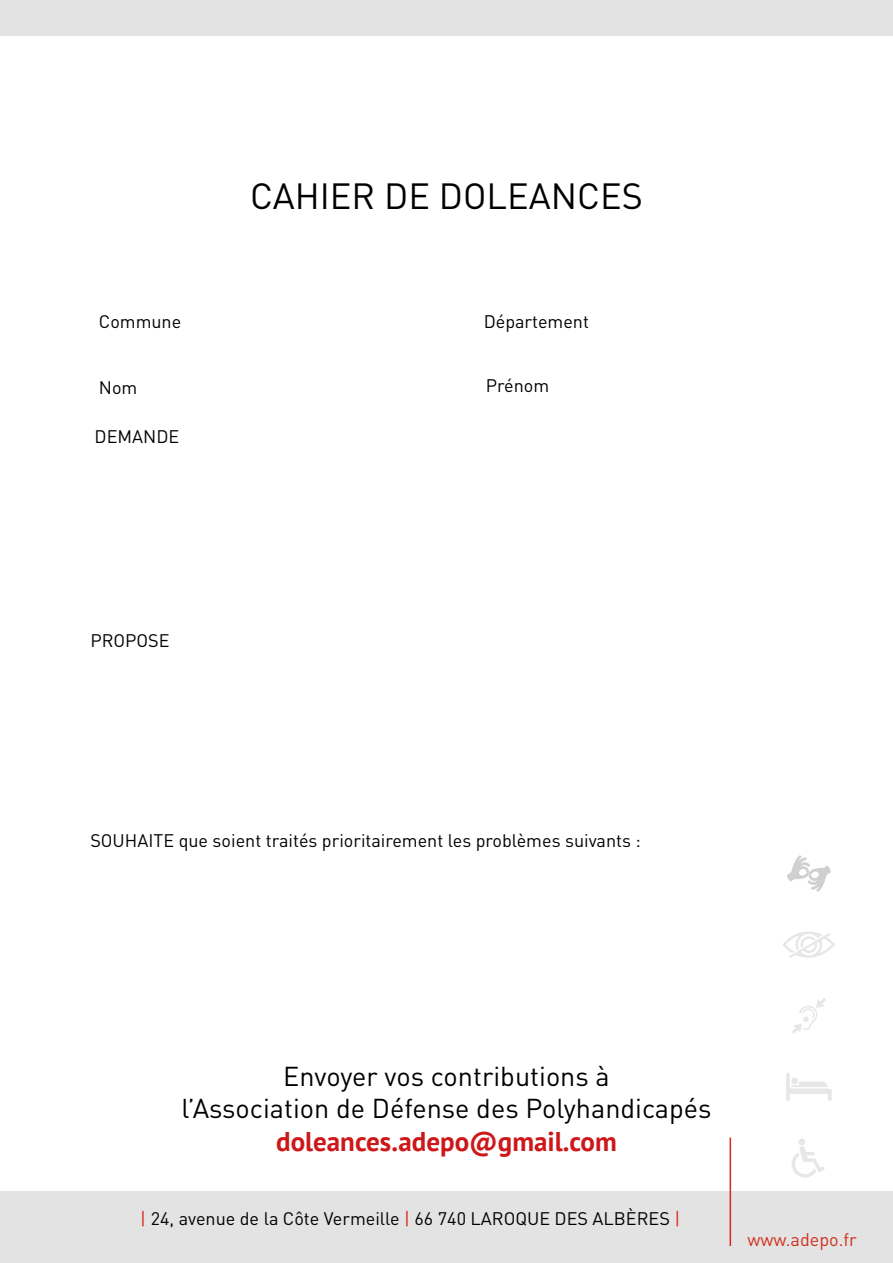
<style>
.page{position:relative;width:893px;height:1263px;background:#fff}
.page>*{position:absolute;margin:0;border:0;box-sizing:border-box;transform-origin:0 0}
.t1{font:36px "DINOT";color:#000}
.t2{font:27px/32.4px "DINOT";color:#000;text-align:center}
.t3{font:700 27px "PT Sans";color:#cd1719}
.t4{font:18px "DINOT";color:#000}
.t5{font:18px "DINOT";color:#d2301d}
.s1{color:#d6271f}
</style>
<div class="page">
<div style="left:0;top:0;width:893px;height:35px;background:#e3e3e3"></div>
<div style="left:0;top:1192px;width:893px;height:71px;background:#e3e3e3"></div>
<hr style="left:730px;top:1137px;width:1px;height:109px;background:#d6271f">
<svg style="left:787px;top:855px;width:44px;height:37px"></svg>
<div style="left:798px;top:1138px;width:7px;height:7px;background:#e7e7e8;border-radius:50%"></div>
<svg style="left:792px;top:1146px;width:33px;height:31px"></svg>
<svg style="left:783px;top:931px;width:52px;height:27px"></svg>
<svg style="left:792px;top:998px;width:34px;height:36px"></svg>
<hr style="left:786px;top:1073px;width:4px;height:28px;background:#e9eaeb;border-radius:2px">
<hr style="left:828px;top:1089px;width:4px;height:12px;background:#e7e7e8;border-radius:2px">
<div style="left:786px;top:1088px;width:46px;height:6px;background:#e7e7e8;border-radius:3px"></div>
<svg style="left:791px;top:1081px;width:37px;height:6px"></svg>
<div style="left:791px;top:1077px;width:7px;height:7px;background:#e7e7e8;border-radius:50%"></div>
<h1 class="t1" style="left:250px;top:172px;width:394px">CAHIER DE DOLEANCES</h1>
<p class="t4" style="left:99px;top:310px;width:84px">Commune</p>
<p class="t4" style="left:484px;top:310px;width:107px">Département</p>
<p class="t4" style="left:99px;top:376px;width:40px">Nom</p>
<p class="t4" style="left:486px;top:373px;width:65px">Prénom</p>
<p class="t4" style="left:95px;top:424px;width:86px">DEMANDE</p>
<p class="t4" style="left:90px;top:629px;width:81px">PROPOSE</p>
<p class="t4" style="left:90px;top:828px;width:552px">SOUHAITE que soient traités prioritairement les problèmes suivants :</p>
<h2 class="t2" style="left:181px;top:1059px;width:532px">Envoyer vos contributions à<br>l’Association de Défense des Polyhandicapés</h2>
<h2 class="t3" style="left:276px;top:1123px;width:342px">doleances.adepo@gmail.com</h2>
<p class="t4" style="left:140px;top:1206px;width:541px"><span class="s1">|</span> 24, avenue de la Côte Vermeille <span class="s1">|</span> 66 740 LAROQUE DES ALBÈRES <span class="s1">|</span></p>
<p class="t5" style="left:748px;top:1227px;width:111px">www.adepo.fr</p>
</div>
